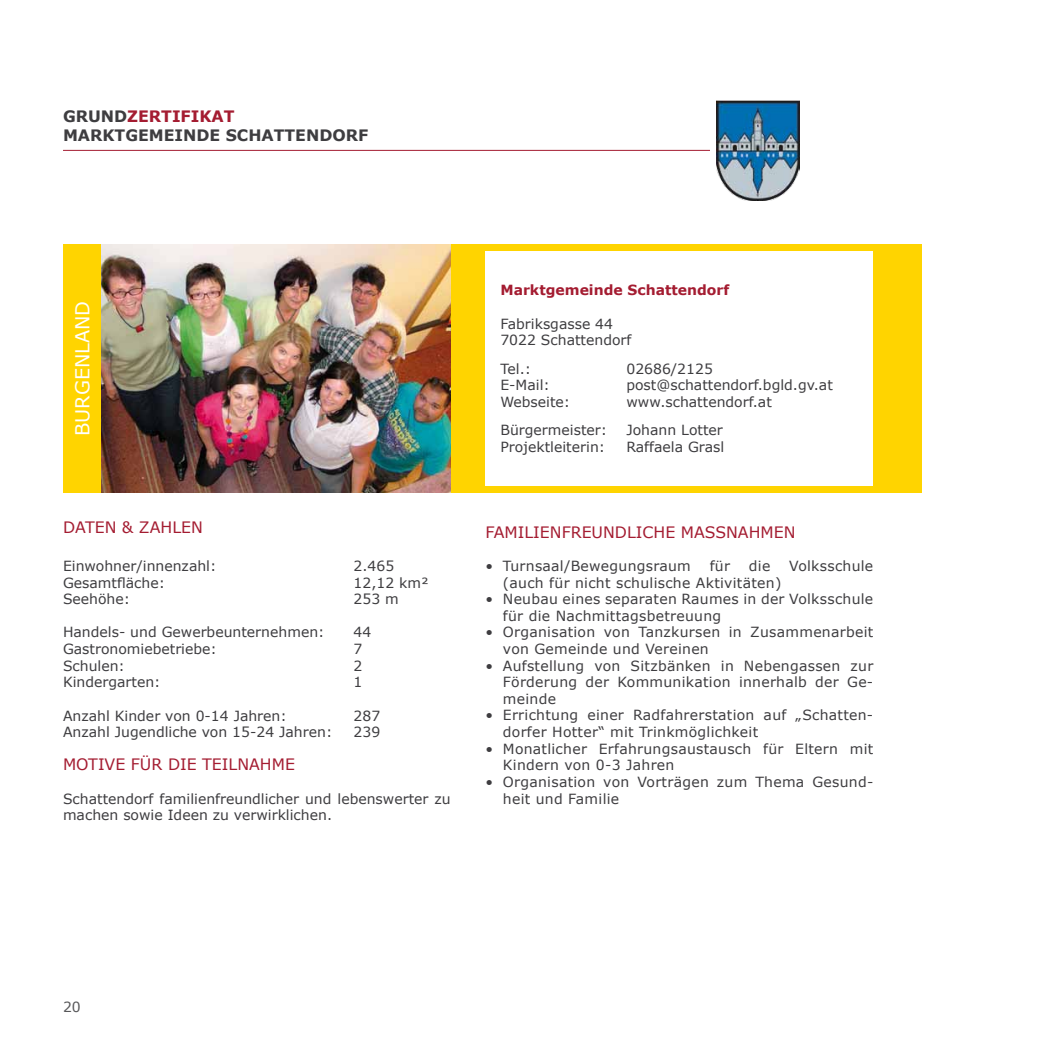
<style>
.page{position:relative;width:1042px;height:1042px;background:#fff}
.page>*{position:absolute;margin:0;border:0;box-sizing:border-box;transform-origin:0 0}
.t1{font:19.25px "Verdana";color:#fff}
.t2{font:15.75px "Verdana";color:#a41c31}
.t3{font:700 15.75px/18.9px "Verdana";color:#3e3d40}
.t4{font:14px/16.6px "Verdana";letter-spacing:.02em;color:#3e3d40}
.t5{font:14px/16.4px "Verdana";color:#3e3d40}
.t6{font:700 14px "Verdana";color:#a41c31}
.t7{font:14px "Verdana";color:#58585a}
.s1{color:#a41c31}
</style>
<div class="page">
<div style="left:63px;top:244px;width:858px;height:248px;background:#ffd400"></div>
<div style="left:485px;top:251px;width:388px;height:234px;background:#fff"></div>
<hr style="left:63px;top:150px;width:699px;height:1px;background:#a41c31">
<div style="left:710px;top:94px;width:105px;height:112px;background:#fff"></div>
<img style="left:101px;top:244px;width:350px;height:248px">
<img style="left:716px;top:100px;width:83px;height:100px">
<p class="t3" style="left:63px;top:107px;width:173px">GRUND<span class="s1">ZERTIFIKAT<br></span>Markt</p>
<p class="t3" style="left:125px;top:126px;width:62px">gemeind</p>
<p class="t3" style="left:210px;top:126px;width:64px">e Schatt</p>
<p class="t3" style="left:295px;top:126px;width:24px">endorf</p>
<h1 class="t1" style="left:70px;top:436px;width:137px;rotate:-90deg">BURGENLAND</h1>
<p class="t2" style="left:63px;top:517px;width:98px">DATEN &amp; ZAHLE</p>
<p class="t2" style="left:191px;top:517px;width:13px">N</p>
<p class="t5" style="left:63px;top:558px;width:155px">Einwohner/innenzahl:</p>
<p class="t4" style="left:354px;top:558px;width:42px">2.465</p>
<p class="t5" style="left:63px;top:574px;width:104px">Gesamtfläche:</p>
<p class="t4" style="left:354px;top:574px;width:77px">12,12 km²</p>
<p class="t4" style="left:63px;top:591px;width:69px">Seehöhe:</p>
<p class="t4" style="left:354px;top:591px;width:47px">253 m</p>
<p class="t5" style="left:63px;top:624px;width:263px">Handels- und Gewerbeunternehmen:</p>
<p class="t4" style="left:354px;top:624px;width:19px">44</p>
<p class="t5" style="left:63px;top:641px;width:155px">Gastronomiebetriebe:</p>
<p class="t4" style="left:354px;top:641px;width:10px">7</p>
<p class="t4" style="left:63px;top:657px;width:63px">Schulen:</p>
<p class="t4" style="left:354px;top:657px;width:10px">2</p>
<p class="t4" style="left:63px;top:674px;width:99px">Kindergarten:</p>
<p class="t4" style="left:354px;top:674px;width:10px">1</p>
<p class="t5" style="left:63px;top:707px;width:225px">Anzahl Kinder von 0-14 Jahren:</p>
<p class="t4" style="left:354px;top:707px;width:28px">287</p>
<p class="t5" style="left:63px;top:724px;width:271px">Anzahl Jugendliche von 15-24 Jahren:</p>
<p class="t4" style="left:354px;top:724px;width:28px">239</p>
<p class="t2" style="left:63px;top:754px;width:199px">MOTIVE FÜR DIE TEILNAHME</p>
<p class="t5" style="left:63px;top:790px;width:389px">Schattendorf familienfreundlicher und lebenswerter zu machen sowie Ideen zu verwirklichen.</p>
<p class="t6" style="left:500px;top:281px;width:230px">Marktgemeinde Schattendorf</p>
<p class="t5" style="left:500px;top:315px;width:133px">Fabriksgasse 44<br>7022 Schattendorf</p>
<p class="t4" style="left:500px;top:360px;width:32px">Tel.:</p>
<p class="t5" style="left:626px;top:361px;width:88px">02686/2125</p>
<p class="t4" style="left:500px;top:377px;width:51px">E-Mail:</p>
<p class="t5" style="left:626px;top:377px;width:208px">post@schattendorf.bgld.gv.at</p>
<p class="t4" style="left:500px;top:393px;width:71px">Webseite:</p>
<p class="t4" style="left:626px;top:393px;width:147px">www.schattendorf.at</p>
<p class="t4" style="left:500px;top:422px;width:108px">Bürgermeister:</p>
<p class="t4" style="left:626px;top:422px;width:98px">Johann Lotter</p>
<p class="t5" style="left:500px;top:439px;width:106px">Projektleiterin:</p>
<p class="t5" style="left:626px;top:439px;width:99px">Raffaela Grasl</p>
<p class="t2" style="left:485px;top:522px;width:169px">FAMILIENFREUNDLICHE</p>
<p class="t2" style="left:681px;top:522px;width:12px">MASS</p>
<p class="t2" style="left:726px;top:522px;width:24px">NAHME</p>
<p class="t2" style="left:784px;top:522px;width:13px">N</p>
<p class="t4" style="left:485px;top:558px;width:207px">• Turnsaal/Bewegungsraum</p>
<p class="t4" style="left:710px;top:558px;width:22px">für</p>
<p class="t4" style="left:749px;top:558px;width:23px">die</p>
<p class="t4" style="left:789px;top:558px;width:86px">Volksschule</p>
<p class="t4" style="left:503px;top:574px;width:280px">(auch für nicht schulische Aktivitäten)</p>
<p class="t4" style="left:503px;top:591px;width:372px;text-indent:-17px">• Neubau eines separaten Raumes in der Volksschule für die Nachmittagsbetreuung</p>
<p class="t4" style="left:503px;top:624px;width:372px;text-indent:-17px">• Organisation von Tanzkursen in Zusammenarbeit von Gemeinde und Vereinen</p>
<p class="t4" style="left:503px;top:657px;width:372px;text-align:justify;text-indent:-17px">• Aufstellung von Sitzbänken in Nebengassen zur Förderung der Kommunikation innerhalb der Ge&shy;meinde</p>
<p class="t4" style="left:503px;top:707px;width:372px;text-indent:-17px">• Errichtung einer Radfahrerstation auf „Schatten&shy;dorfer Hotter“ mit Trinkmöglichkeit</p>
<p class="t4" style="left:503px;top:740px;width:372px;text-indent:-17px">• Monatlicher Erfahrungsaustausch für Eltern mit<br>Kindern von 0-3 Jahren</p>
<p class="t4" style="left:503px;top:774px;width:372px;text-indent:-17px">• Organisation von Vorträgen zum Thema Gesund&shy;heit und Familie</p>
<p class="t7" style="left:63px;top:998px;width:19px">20</p>
</div>
